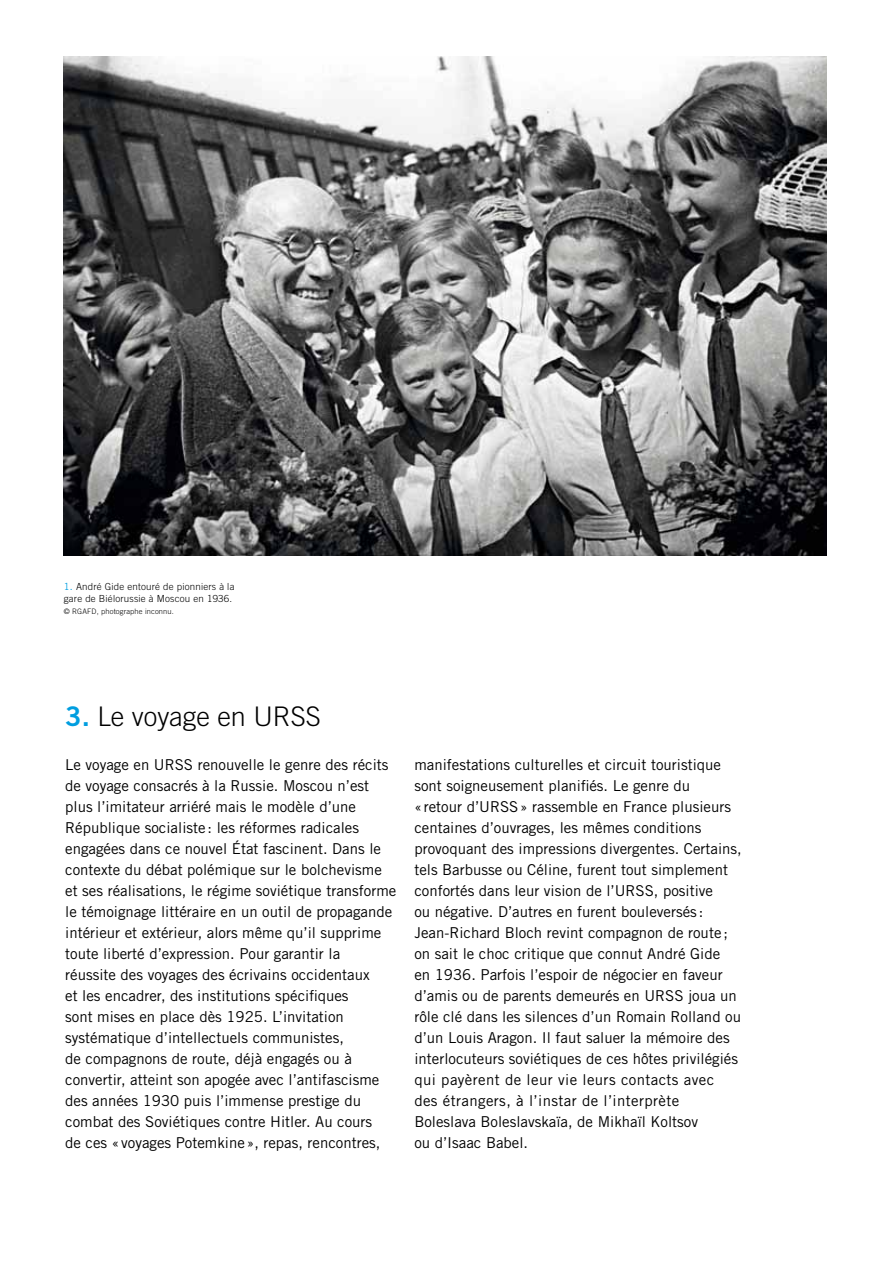
<style>
.page{position:relative;width:893px;height:1263px;background:#fff}
.page>*{position:absolute;margin:0;border:0;box-sizing:border-box;transform-origin:0 0}
.t1{font:300 27px "Trade Gothic";color:#000}
.t2{font:15px/21px "Trade Gothic";color:#000}
.t3{font:300 9.75px/12px "Trade Gothic";letter-spacing:.02em;color:#000}
.t4{font:300 7.5px "Trade Gothic";letter-spacing:.02em;color:#000}
.s1{font-weight:400;color:#009ee0}
.s2{font-family:"Trade Gothic Bold Two";font-weight:400;color:#009ee0}
</style>
<div class="page">
<img style="left:64px;top:57px;width:762px;height:499px">
<p class="t3" style="left:64px;top:580px;width:172px"><span class="s1">1.</span> André Gide entouré de pionniers à la gare de Biélorussie à Moscou en 1936.</p>
<p class="t4" style="left:64px;top:607px;width:112px">© RGAFD, photographe inconnu.</p>
<h1 class="t1" style="left:65px;top:701px;width:257px"><span class="s2">3.</span> Le voyage en URSS</h1>
<p class="t2" style="left:65px;top:754px;width:333px">Le voyage en URSS renouvelle le genre des récits de voyage consacrés à la Russie. Moscou n’est plus l’imitateur arriéré mais le modèle d’une République socialiste : les réformes radicales engagées dans ce nouvel État fascinent. Dans le contexte du débat polémique sur le bolchevisme et ses réalisations, le régime soviétique transforme le témoignage littéraire en un outil de propagande intérieur et extérieur, alors même qu’il supprime toute liberté d’expression. Pour garantir la<br>réussite des voyages des écrivains occidentaux<br>et les encadrer, des institutions spécifiques<br>sont mises en place dès 1925. L’invitation systématique d’intellectuels communistes,<br>de compagnons de route, déjà engagés ou à convertir, atteint son apogée avec l’antifascisme des années 1930 puis l’immense prestige du combat des Soviétiques contre Hitler. Au cours<br>de ces «voyages Potemkine», repas, rencontres,</p>
<p class="t2" style="left:414px;top:754px;width:329px">manifestations culturelles et circuit touristique sont soigneusement planifiés. Le genre du<br>«retour d’URSS» rassemble en France plusieurs centaines d’ouvrages, les mêmes conditions provoquant des impressions divergentes. Certains, tels Barbusse ou Céline, furent tout simplement confortés dans leur vision de l’URSS, positive<br>ou négative. D’autres en furent bouleversés :<br>Jean-Richard Bloch revint compagnon de route; on sait le choc critique que connut André Gide<br>en 1936. Parfois l’espoir de négocier en faveur d’amis ou de parents demeurés en URSS joua un rôle clé dans les silences d’un Romain Rolland ou d’un Louis Aragon. Il faut saluer la mémoire des interlocuteurs soviétiques de ces hôtes privilégiés qui payèrent de leur vie leurs contacts avec<br>des étrangers, à l’instar de l’interprète Boleslava Boleslavskaïa, de Mikhaïl Koltsov<br>ou d’Isaac Babel.</p>
</div>
